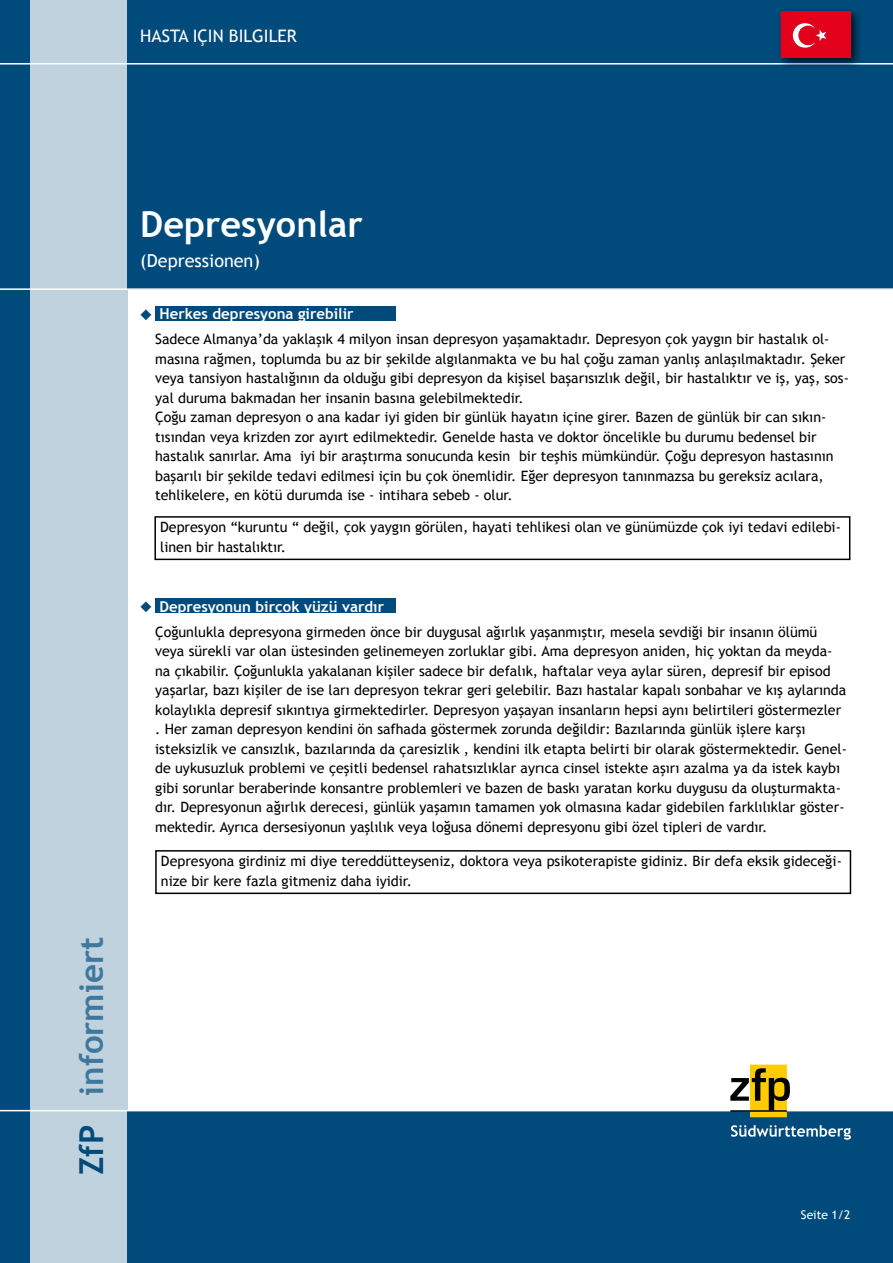
<style>
.page{position:relative;width:893px;height:1263px;background:#fff}
.page>*{position:absolute;margin:0;border:0;box-sizing:border-box;transform-origin:0 0}
.t1{font:700 36px "Trebuchet MS";color:#fff}
.t2{font:700 33px "Trebuchet MS";color:#40789d}
.t3{font:18px "Trebuchet MS";color:#fff}
.t4{font:17.25px "Trebuchet MS";color:#fff}
.t5{font:700 15px "Trebuchet MS";color:#fff}
.t6{font:14.25px/19.5px "Trebuchet MS";color:#000}
.t7{font:12px "Trebuchet MS";color:#fff}
.s1{color:#004b7c}
</style>
<div class="page">
<div style="left:30px;top:0;width:98px;height:1263px;background:#bfd2de"></div>
<div style="left:0;top:0;width:30px;height:1263px;background:#004b7c"></div>
<div style="left:128px;top:0;width:765px;height:289px;background:#004b7c"></div>
<div style="left:128px;top:1110px;width:765px;height:153px;background:#004b7c"></div>
<hr style="left:0;top:63px;width:893px;height:2px;background:#fff">
<hr style="left:0;top:288px;width:893px;height:2px;background:#fff">
<hr style="left:0;top:1110px;width:893px;height:1px;background:#fff">
<div style="left:750px;top:1064px;width:37px;height:53px;background:#fecc00"></div>
<svg style="left:730px;top:1068px;width:60px;height:42px"></svg>
<hr style="left:730px;top:1110px;width:57px;height:2px;background:#000">
<svg style="left:731px;top:1125px;width:120px;height:15px"></svg>
<div style="left:777px;top:7px;width:86px;height:63px;background:#000;opacity:.75"></div>
<svg style="left:781px;top:11px;width:69px;height:46px;background:#e2122a"></svg>
<div style="left:155px;top:306px;width:241px;height:15px;background:#004b7c"></div>
<div style="left:155px;top:598px;width:241px;height:15px;background:#004b7c"></div>
<div style="left:154px;top:516px;width:696px;height:44px;border:2px solid #000"></div>
<div style="left:155px;top:850px;width:696px;height:44px;border:2px solid #000"></div>
<p class="t4" style="left:140px;top:26px;width:158px">Hasta için bilgiler</p>
<h2 class="t2" style="left:71px;top:1175px;width:239px;rotate:-90deg"><span class="s1">ZfP</span> informiert</h2>
<h1 class="t1" style="left:140px;top:201px;width:224px">Depresyonlar</h1>
<p class="t3" style="left:140px;top:250px;width:121px">(Depressionen)</p>
<p class="t5" style="left:140px;top:304px;width:215px"><span class="s1">◆</span> Herkes depresyona girebilir</p>
<p class="t6" style="left:155px;top:330px;width:695px">Sadece Almanya’da yaklaşık 4 milyon insan depresyon yaşamaktadır. Depresyon çok yaygın bir hastalık ol&shy;masına rağmen, toplumda bu az bir şekilde algılanmakta ve bu hal çoğu zaman yanlış anlaşılmaktadır. Şeker veya tansiyon hastalığının da olduğu gibi depresyon da kişisel başarısızlık değil, bir hastalıktır ve iş, yaş, sos&shy;yal duruma bakmadan her insanin basına gelebilmektedir.<br>Çoğu zaman depresyon o ana kadar iyi giden bir günlük hayatın içine girer. Bazen de günlük bir can sıkın&shy;tısından veya krizden zor ayırt edilmektedir. Genelde hasta ve doktor öncelikle bu durumu bedensel bir hastalık sanırlar. Ama iyi bir araştırma sonucunda kesin bir teşhis mümkündür. Çoğu depresyon hastasının başarılı bir şekilde tedavi edilmesi için bu çok önemlidir. Eğer depresyon tanınmazsa bu gereksiz acılara, tehlikelere, en kötü durumda ise - intihara sebeb - olur.</p>
<p class="t6" style="left:160px;top:518px;width:682px">Depresyon “kuruntu “ değil, çok yaygın görülen, hayati tehlikesi olan ve günümüzde çok iyi tedavi edilebi&shy;linen bir hastalıktır.</p>
<p class="t5" style="left:140px;top:597px;width:245px"><span class="s1">◆</span> Depresyonun birçok yüzü vardır</p>
<p class="t6" style="left:155px;top:622px;width:693px">Çoğunlukla depresyona girmeden önce bir duygusal ağırlık yaşanmıştır, mesela sevdiği bir insanın ölümü veya sürekli var olan üstesinden gelinemeyen zorluklar gibi. Ama depresyon aniden, hiç yoktan da meyda&shy;na çıkabilir. Çoğunlukla yakalanan kişiler sadece bir defalık, haftalar veya aylar süren, depresif bir episod yaşarlar, bazı kişiler de ise ları depresyon tekrar geri gelebilir. Bazı hastalar kapalı sonbahar ve kış aylarında kolaylıkla depresif sıkıntıya girmektedirler. Depresyon yaşayan insanların hepsi aynı belirtileri göstermezler . Her zaman depresyon kendini ön safhada göstermek zorunda değildir: Bazılarında günlük işlere karşı isteksizlik ve cansızlık, bazılarında da çaresizlik , kendini ilk etapta belirti bir olarak göstermektedir. Genel&shy;de uykusuzluk problemi ve çeşitli bedensel rahatsızlıklar ayrıca cinsel istekte aşırı azalma ya da istek kaybı gibi sorunlar beraberinde konsantre problemleri ve bazen de baskı yaratan korku duygusu da oluşturmakta&shy;dır. Depresyonun ağırlık derecesi, günlük yaşamın tamamen yok olmasına kadar gidebilen farklılıklar göster&shy;mektedir. Ayrıca dersesiyonun yaşlılık veya loğusa dönemi depresyonu gibi özel tipleri de vardır.</p>
<p class="t6" style="left:161px;top:852px;width:682px">Depresyona girdiniz mi diye tereddütteyseniz, doktora veya psikoterapiste gidiniz. Bir defa eksik gideceği&shy;nize bir kere fazla gitmeniz daha iyidir.</p>
<p class="t7" style="left:801px;top:1208px;width:51px">Seite 1/2</p>
</div>
